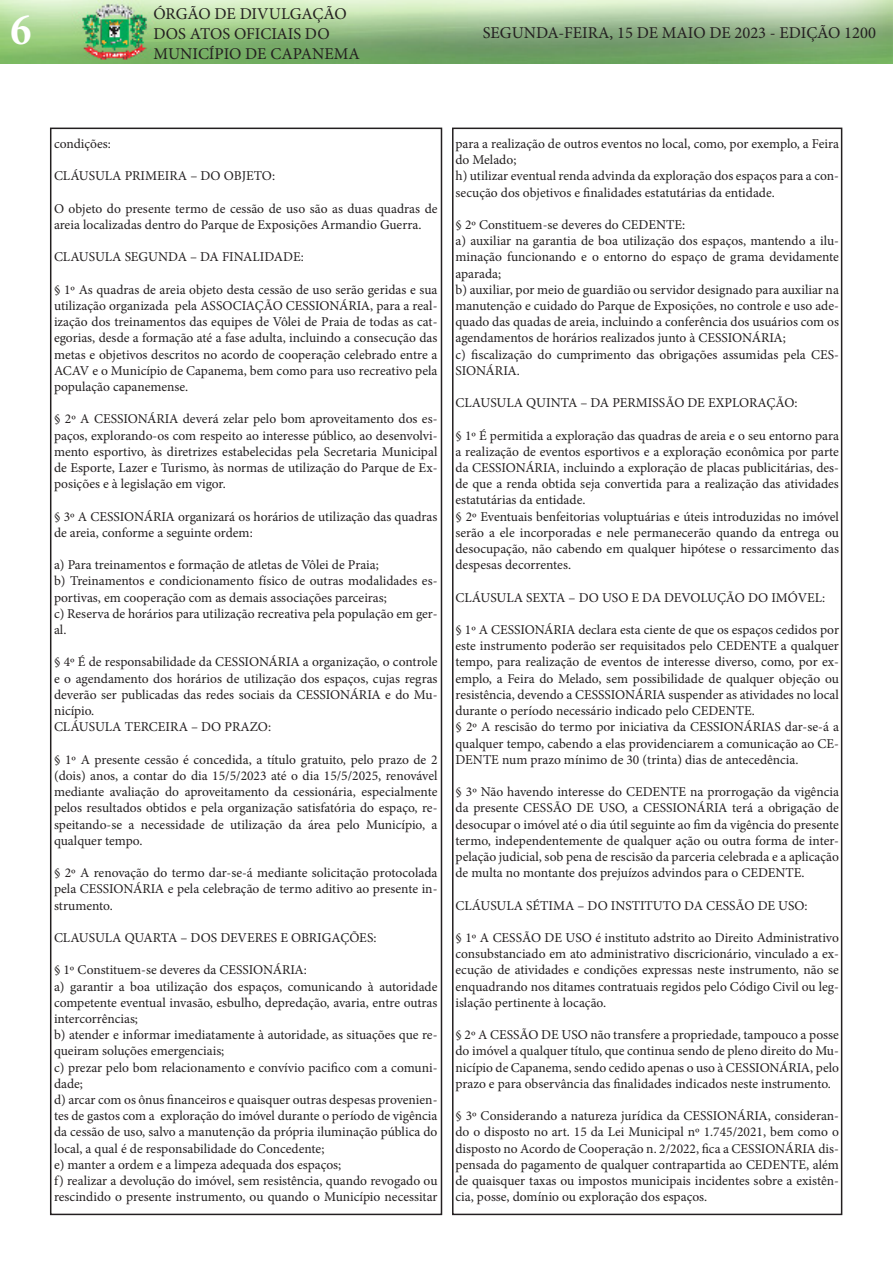
<style>
.page{position:relative;width:893px;height:1263px;background:#fff}
.page>*{position:absolute;margin:0;border:0;box-sizing:border-box;transform-origin:0 0}
.t1{font:700 condensed 45px "Minion Pro";color:#fff}
.t2{font:16.5px/19.8px "Minion Pro";color:#231f20}
.t3{font:13.5px/16.2px "Minion Pro";color:#231f20;text-align:justify}
</style>
<div class="page">
<div style="left:50px;top:128px;width:392px;height:1087px;border:2px solid #231f20"></div>
<img style="left:0;top:0;width:893px;height:64px">
<div style="left:452px;top:128px;width:390px;height:1087px;border:2px solid #231f20"></div>
<h1 class="t1" style="left:11px;top:-1px;width:22px">6</h1>
<p class="t2" style="left:153px;top:4px;width:208px">ÓRGÃO DE DIVULGAÇÃO<br>DOS ATOS OFICIAIS DO<br>MUNICÍPIO DE CAPANEMA</p>
<p class="t2" style="left:483px;top:23px;width:395px">SEGUNDA-FEIRA, 15 DE MAIO DE 2023 - EDIÇÃO 1200</p>
<p class="t3" style="left:54px;top:136px;width:58px">condições:</p>
<p class="t3" style="left:54px;top:168px;width:223px">CLÁUSULA PRIMEIRA – DO OBJETO:</p>
<p class="t3" style="left:54px;top:200px;width:385px">O objeto do presente termo de cessão de uso são as duas quadras de areia localizadas dentro do Parque de Exposições Armandio Guerra.</p>
<p class="t3" style="left:54px;top:249px;width:251px">CLAUSULA SEGUNDA – DA FINALIDADE:</p>
<p class="t3" style="left:54px;top:281px;width:385px">§ 1º As quadras de areia objeto desta cessão de uso serão geridas e sua utilização organizada pela ASSOCIAÇÃO CESSIONÁRIA, para a real&shy;ização dos treinamentos das equipes de Vôlei de Praia de todas as cat&shy;egorias, desde a formação até a fase adulta, incluindo a consecução das metas e objetivos descritos no acordo de cooperação celebrado entre a ACAV e o Município de Capanema, bem como para uso recreativo pela população capanemense.</p>
<p class="t3" style="left:54px;top:411px;width:385px">§ 2º A CESSIONÁRIA deverá zelar pelo bom aproveitamento dos es&shy;paços, explorando-os com respeito ao interesse público, ao desenvolvi&shy;mento esportivo, às diretrizes estabelecidas pela Secretaria Municipal de Esporte, Lazer e Turismo, às normas de utilização do Parque de Ex&shy;posições e à legislação em vigor.</p>
<p class="t3" style="left:54px;top:508px;width:385px">§ 3º A CESSIONÁRIA organizará os horários de utilização das quadras de areia, conforme a seguinte ordem:</p>
<p class="t3" style="left:54px;top:557px;width:326px">a) Para treinamentos e formação de atletas de Vôlei de Praia;</p>
<p class="t3" style="left:54px;top:573px;width:385px">b) Treinamentos e condicionamento físico de outras modalidades es&shy;portivas, em cooperação com as demais associações parceiras;</p>
<p class="t3" style="left:54px;top:605px;width:385px">c) Reserva de horários para utilização recreativa pela população em ger&shy;al.</p>
<p class="t3" style="left:54px;top:654px;width:385px">§ 4º É de responsabilidade da CESSIONÁRIA a organização, o controle e o agendamento dos horários de utilização dos espaços, cujas regras deverão ser publicadas das redes sociais da CESSIONÁRIA e do Mu&shy;nicípio.</p>
<p class="t3" style="left:54px;top:719px;width:219px">CLÁUSULA TERCEIRA – DO PRAZO:</p>
<p class="t3" style="left:54px;top:751px;width:385px">§ 1º A presente cessão é concedida, a título gratuito, pelo prazo de 2 (dois) anos, a contar do dia 15/5/2023 até o dia 15/5/2025, renovável mediante avaliação do aproveitamento da cessionária, especialmente pelos resultados obtidos e pela organização satisfatória do espaço, re&shy;speitando-se a necessidade de utilização da área pelo Município, a qualquer tempo.</p>
<p class="t3" style="left:54px;top:865px;width:385px">§ 2º A renovação do termo dar-se-á mediante solicitação protocolada pela CESSIONÁRIA e pela celebração de termo aditivo ao presente in&shy;strumento.</p>
<p class="t3" style="left:54px;top:929px;width:324px">CLAUSULA QUARTA – DOS DEVERES E OBRIGAÇÕES:</p>
<p class="t3" style="left:54px;top:962px;width:254px">§ 1º Constituem-se deveres da CESSIONÁRIA:</p>
<p class="t3" style="left:54px;top:978px;width:385px">a) garantir a boa utilização dos espaços, comunicando à autoridade competente eventual invasão, esbulho, depredação, avaria, entre outras intercorrências;</p>
<p class="t3" style="left:54px;top:1027px;width:385px">b) atender e informar imediatamente à autoridade, as situações que re&shy;queiram soluções emergenciais;</p>
<p class="t3" style="left:54px;top:1059px;width:385px">c) prezar pelo bom relacionamento e convívio pacifico com a comuni&shy;dade;</p>
<p class="t3" style="left:54px;top:1091px;width:385px">d) arcar com os ônus financeiros e quaisquer outras despesas provenien&shy;tes de gastos com a exploração do imóvel durante o período de vigência da cessão de uso, salvo a manutenção da própria iluminação pública do local, a qual é de responsabilidade do Concedente;</p>
<p class="t3" style="left:54px;top:1156px;width:289px">e) manter a ordem e a limpeza adequada dos espaços;</p>
<p class="t3" style="left:54px;top:1172px;width:385px">f) realizar a devolução do imóvel, sem resistência, quando revogado ou rescindido o presente instrumento, ou quando o Município necessitar</p>
<p class="t3" style="left:455px;top:136px;width:385px">para a realização de outros eventos no local, como, por exemplo, a Feira do Melado;</p>
<p class="t3" style="left:455px;top:168px;width:385px">h) utilizar eventual renda advinda da exploração dos espaços para a con&shy;secução dos objetivos e finalidades estatutárias da entidade.</p>
<p class="t3" style="left:455px;top:217px;width:231px">§ 2º Constituem-se deveres do CEDENTE:</p>
<p class="t3" style="left:455px;top:233px;width:385px">a) auxiliar na garantia de boa utilização dos espaços, mantendo a ilu&shy;minação funcionando e o entorno do espaço de grama devidamente aparada;</p>
<p class="t3" style="left:455px;top:281px;width:385px">b) auxiliar, por meio de guardião ou servidor designado para auxiliar na manutenção e cuidado do Parque de Exposições, no controle e uso ade&shy;quado das quadas de areia, incluindo a conferência dos usuários com os agendamentos de horários realizados junto à CESSIONÁRIA;</p>
<p class="t3" style="left:455px;top:346px;width:385px">c) fiscalização do cumprimento das obrigações assumidas pela CES-<br>SIONÁRIA.</p>
<p class="t3" style="left:455px;top:395px;width:344px">CLAUSULA QUINTA – DA PERMISSÃO DE EXPLORAÇÃO:</p>
<p class="t3" style="left:455px;top:427px;width:385px">§ 1º É permitida a exploração das quadras de areia e o seu entorno para a realização de eventos esportivos e a exploração econômica por parte da CESSIONÁRIA, incluindo a exploração de placas publicitárias, des&shy;de que a renda obtida seja convertida para a realização das atividades estatutárias da entidade.</p>
<p class="t3" style="left:455px;top:508px;width:385px">§ 2º Eventuais benfeitorias voluptuárias e úteis introduzidas no imóvel serão a ele incorporadas e nele permanecerão quando da entrega ou desocupação, não cabendo em qualquer hipótese o ressarcimento das despesas decorrentes.</p>
<p class="t3" style="left:455px;top:589px;width:371px">CLÁUSULA SEXTA – DO USO E DA DEVOLUÇÃO DO IMÓVEL:</p>
<p class="t3" style="left:455px;top:622px;width:385px">§ 1º A CESSIONÁRIA declara esta ciente de que os espaços cedidos por este instrumento poderão ser requisitados pelo CEDENTE a qualquer tempo, para realização de eventos de interesse diverso, como, por ex&shy;emplo, a Feira do Melado, sem possibilidade de qualquer objeção ou resistência, devendo a CESSSIONÁRIA suspender as atividades no local durante o período necessário indicado pelo CEDENTE.</p>
<p class="t3" style="left:455px;top:719px;width:385px">§ 2º A rescisão do termo por iniciativa da CESSIONÁRIAS dar-se-á a qualquer tempo, cabendo a elas providenciarem a comunicação ao CE-DENTE num prazo mínimo de 30 (trinta) dias de antecedência.</p>
<p class="t3" style="left:455px;top:784px;width:385px">§ 3º Não havendo interesse do CEDENTE na prorrogação da vigência da presente CESSÃO DE USO, a CESSIONÁRIA terá a obrigação de desocupar o imóvel até o dia útil seguinte ao fim da vigência do presente termo, independentemente de qualquer ação ou outra forma de inter&shy;pelação judicial, sob pena de rescisão da parceria celebrada e a aplicação de multa no montante dos prejuízos advindos para o CEDENTE.</p>
<p class="t3" style="left:455px;top:897px;width:354px">CLÁUSULA SÉTIMA – DO INSTITUTO DA CESSÃO DE USO:</p>
<p class="t3" style="left:455px;top:929px;width:385px">§ 1º A CESSÃO DE USO é instituto adstrito ao Direito Administrativo consubstanciado em ato administrativo discricionário, vinculado a ex&shy;ecução de atividades e condições expressas neste instrumento, não se enquadrando nos ditames contratuais regidos pelo Código Civil ou leg&shy;islação pertinente à locação.</p>
<p class="t3" style="left:455px;top:1027px;width:385px">§ 2º A CESSÃO DE USO não transfere a propriedade, tampouco a posse do imóvel a qualquer título, que continua sendo de pleno direito do Mu&shy;nicípio de Capanema, sendo cedido apenas o uso à CESSIONÁRIA, pelo prazo e para observância das finalidades indicados neste instrumento.</p>
<p class="t3" style="left:455px;top:1108px;width:385px">§ 3º Considerando a natureza jurídica da CESSIONÁRIA, consideran&shy;do o disposto no art. 15 da Lei Municipal nº 1.745/2021, bem como o disposto no Acordo de Cooperação n. 2/2022, fica a CESSIONÁRIA dis&shy;pensada do pagamento de qualquer contrapartida ao CEDENTE, além de quaisquer taxas ou impostos municipais incidentes sobre a existên&shy;cia, posse, domínio ou exploração dos espaços.</p>
</div>
